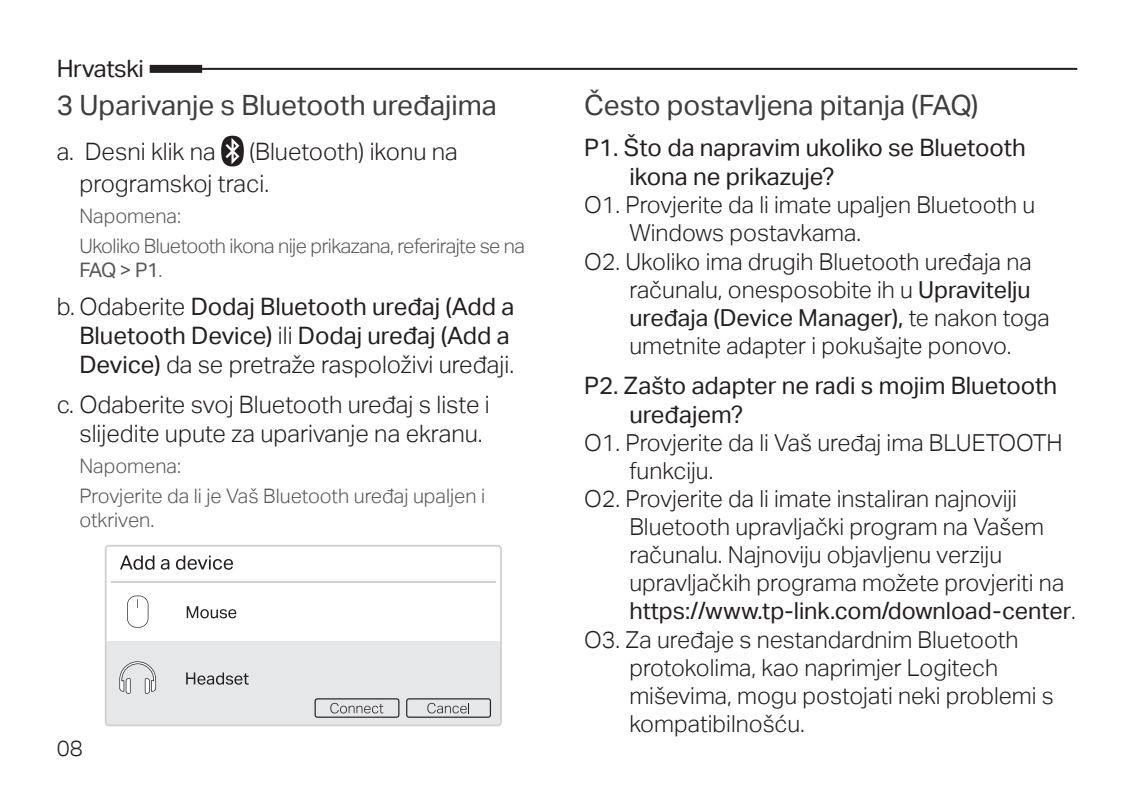
<style>
.page{position:relative;width:1134px;height:794px;background:#fff}
.page>*{position:absolute;margin:0;border:0;box-sizing:border-box;transform-origin:0 0}
.t1{font:28px "TP Link Aktiv Regular";color:#3e3e3f}
.t2{font:24px/28.8px "TP Link Aktiv Regular";color:#231f20}
.t3{font:24px/32px "TP Link Aktiv Light";color:#231f20}
.t4{font:23.2px/28px "TP Link Aktiv Light";color:#231f20}
.t5{font:23.2px "TP Link Aktiv Regular";color:#231f20}
.t6{font:22px "TP Link Aktiv Light";color:#231f20}
.t7{font:20px/29.6px "TP Link Aktiv Light";letter-spacing:-.01em;color:#57585a}
.t8{font:20px "TP Link Aktiv Regular";color:#57585a}
.s1{font-family:"TP Link Aktiv Light"}
.s2{font-family:"TP Link Aktiv Regular"}
</style>
<div class="page">
<hr style="left:184px;top:68px;width:893px;height:2px;background:#231f20">
<div style="left:150px;top:65px;width:52px;height:8px;background:#231f20"></div>
<svg style="left:221px;top:136px;width:23px;height:30px"></svg>
<svg style="left:105px;top:545px;width:397px;height:181px"></svg>
<svg style="left:187px;top:606px;width:49px;height:12px"></svg>
<svg style="left:127px;top:595px;width:21px;height:32px"></svg>
<svg style="left:315px;top:698px;width:84px;height:19px;background:#c4c4c6"></svg>
<svg style="left:406px;top:698px;width:85px;height:19px;background:#c5c5c7"></svg>
<svg style="left:186px;top:672px;width:63px;height:12px"></svg>
<svg style="left:119px;top:661px;width:37px;height:32px"></svg>
<p class="t2" style="left:57px;top:55px;width:89px">Hrvatski</p>
<p class="t1" style="left:57px;top:89px;width:442px">3 Uparivanje s Bluetooth uređajima</p>
<p class="t3" style="left:57px;top:135px;width:161px">a. Desni klik na</p>
<p class="t3" style="left:79px;top:135px;width:380px;text-indent:170px">(Bluetooth) ikonu na programskoj traci.</p>
<p class="t7" style="left:79px;top:201px;width:447px">Napomena:<br>Ukoliko Bluetooth ikona nije prikazana, referirajte se na</p>
<p class="t8" style="left:79px;top:258px;width:85px">FAQ &gt; P1<span class="s1">.</span></p>
<p class="t2" style="left:57px;top:293px;width:459px;text-align:right"><span class="s1">b. Odaberite</span> Dodaj Bluetooth uređaj (Add a<br>Bluetooth Device) <span class="s1">ili</span> Dodaj uređaj (Add a</p>
<p class="t3" style="left:57px;top:345px;width:459px;line-height:40px;text-indent:23px"><span class="s2">Device)</span> da se pretraže raspoloživi uređaji. c. Odaberite svoj Bluetooth uređaj s liste i</p>
<p class="t3" style="left:79px;top:417px;width:405px">slijedite upute za uparivanje na ekranu.</p>
<p class="t7" style="left:79px;top:451px;width:407px">Napomena:<br>Provjerite da li je Vaš Bluetooth uređaj upaljen i</p>
<p class="t7" style="left:79px;top:505px;width:76px">otkriven.</p>
<p class="t6" style="left:57px;top:735px;width:28px">08</p>
<p class="t1" style="left:584px;top:89px;width:396px">Često postavljena pitanja (FAQ)</p>
<p class="t2" style="left:629px;top:134px;width:398px;text-indent:-45px">P1. Što da napravim ukoliko se Bluetooth ikona ne prikazuje?</p>
<p class="t4" style="left:584px;top:191px;width:453px">O1. Provjerite da li imate upaljen Bluetooth u</p>
<p class="t4" style="left:629px;top:219px;width:233px">Windows postavkama.</p>
<p class="t4" style="left:584px;top:247px;width:449px">O2. Ukoliko ima drugih Bluetooth uređaja na</p>
<p class="t4" style="left:629px;top:276px;width:403px">računalu, onesposobite ih u <span class="s2">Upravitelju</span></p>
<p class="t5" style="left:629px;top:304px;width:422px">uređaja (Device Manager), <span class="s1">te nakon toga</span></p>
<p class="t4" style="left:629px;top:332px;width:383px">umetnite adapter i pokušajte ponovo.</p>
<p class="t2" style="left:629px;top:371px;width:429px;text-indent:-45px">P2. Zašto adapter ne radi s mojim Bluetooth uređajem?</p>
<p class="t4" style="left:584px;top:429px;width:480px">O1. Provjerite da li Vaš uređaj ima BLUETOOTH</p>
<p class="t4" style="left:629px;top:457px;width:86px">funkciju.</p>
<p class="t4" style="left:584px;top:485px;width:435px">O2. Provjerite da li imate instaliran najnoviji</p>
<p class="t4" style="left:629px;top:513px;width:416px">Bluetooth upravljački program na Vašem</p>
<p class="t4" style="left:629px;top:541px;width:374px">računalu. Najnoviju objavljenu verziju</p>
<p class="t4" style="left:629px;top:569px;width:436px">upravljačkih programa možete provjeriti na</p>
<p class="t5" style="left:629px;top:598px;width:448px">https://www.tp-link.com/download-center<span class="s1">.</span></p>
<p class="t4" style="left:629px;top:625px;width:426px;text-indent:-45px">O3. Za uređaje s nestandardnim Bluetooth protokolima, kao naprimjer Logitech miševima, mogu postojati neki problemi s kompatibilnošću.</p>
</div>
